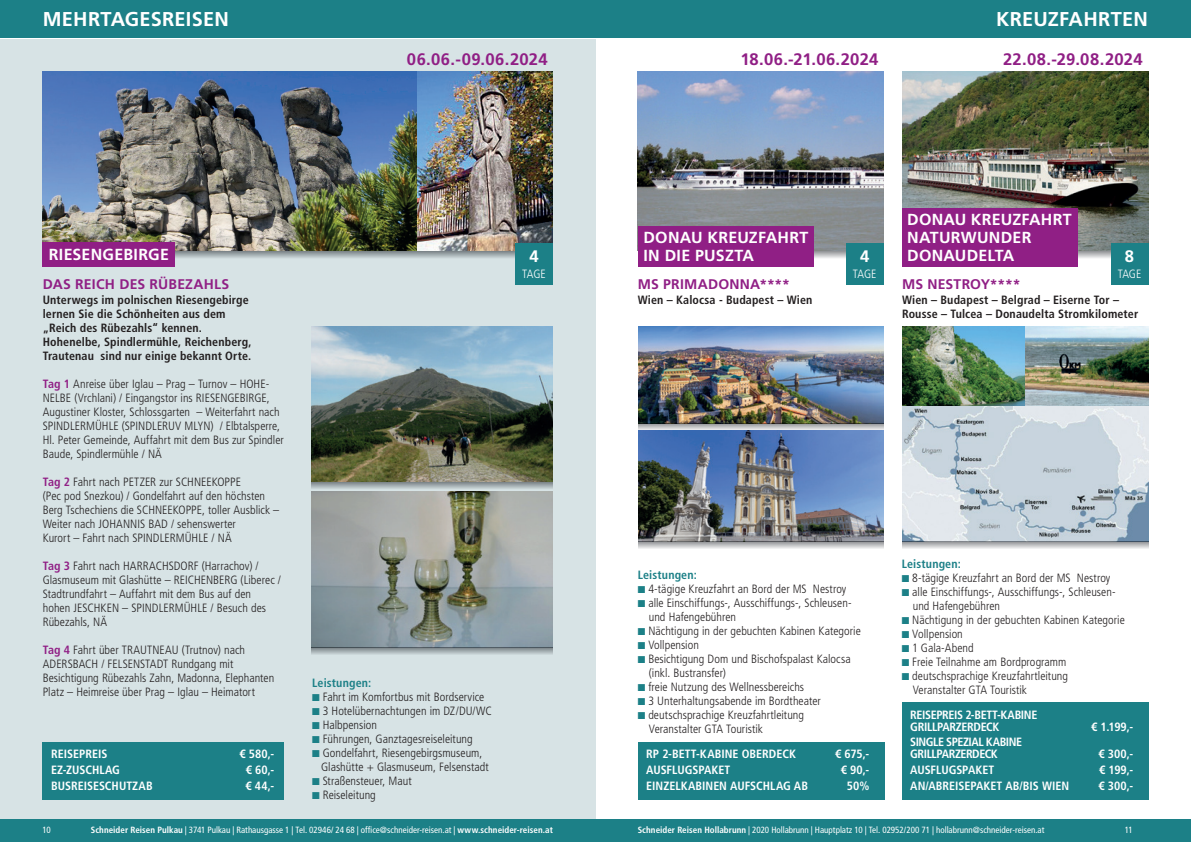
<style>
.page{position:relative;width:1191px;height:842px;background:#fff}
.page>*{position:absolute;margin:0;border:0;box-sizing:border-box;transform-origin:0 0}
.t1{font:700 20px "Frutiger LT Std";letter-spacing:.015em;color:#fff}
.t2{font:700 16.6px "Frutiger LT Std";letter-spacing:.015em;color:#901f85}
.t3{font:700 16.6px "Frutiger LT Std";color:#fff}
.t4{font:700 16px/18px "Frutiger LT Std";letter-spacing:.015em;color:#fff}
.t5{font:700 14px "Frutiger LT Std";letter-spacing:.015em;color:#901f85}
.t6{font:300 condensed 12px/14px "Frutiger LT Std";color:#231f20}
.t7{font:700 condensed 12px/14px "Frutiger LT Std";letter-spacing:.01em;color:#231f20}
.t8{font:700 condensed 12px "Frutiger LT Std";letter-spacing:-.005em;color:#fff}
.t9{font:700 condensed 12px/12px "Frutiger LT Std";letter-spacing:-.03em;color:#fff}
.t10{font:700 condensed 12px/12px "Frutiger LT Std";letter-spacing:-.04em;color:#fff}
.t11{font:700 condensed 12px "Frutiger LT Std";letter-spacing:.01em;color:#1c8087}
.t12{font:300 condensed 12px "Frutiger LT Std";letter-spacing:-.015em;color:#fff}
.t13{font:condensed 9px "Frutiger LT Std";color:#fff}
.s1{font-weight:700;color:#901f85}
.s2{color:#1c8087}
.s3{font-weight:700}
</style>
<div class="page">
<div style="left:595px;top:819px;width:596px;height:23px;background:#1c8087"></div>
<div style="left:595px;top:0;width:596px;height:38px;background:#1c8087"></div>
<svg style="left:813px;top:251px;width:33px;height:7px"></svg>
<svg style="left:1077px;top:251px;width:33px;height:7px"></svg>
<div style="left:0;top:819px;width:595px;height:23px;background:#1c8087"></div>
<div style="left:0;top:0;width:595px;height:38px;background:#1c8087"></div>
<div style="left:0;top:39px;width:595px;height:780px;background:#d7e3e5"></div>
<img style="left:43px;top:72px;width:374px;height:179px">
<img style="left:417px;top:72px;width:136px;height:179px">
<div style="left:43px;top:742px;width:241px;height:57px;background:#1c8087"></div>
<img style="left:312px;top:326px;width:241px;height:156px">
<svg style="left:312px;top:482px;width:241px;height:7px;background:#a2acaf"></svg>
<div style="left:638px;top:742px;width:246px;height:57px;background:#1c8087"></div>
<img style="left:638px;top:72px;width:245px;height:179px">
<div style="left:638px;top:226px;width:175px;height:41px;background:#901f85"></div>
<img style="left:638px;top:326px;width:246px;height:97px">
<svg style="left:638px;top:423px;width:246px;height:7px;background:#adafaf"></svg>
<img style="left:638px;top:430px;width:246px;height:111px">
<svg style="left:638px;top:541px;width:246px;height:8px;background:#b7b8ba"></svg>
<div style="left:846px;top:243px;width:37px;height:42px;background:#1c8087"></div>
<img style="left:902px;top:72px;width:246px;height:179px">
<div style="left:902px;top:208px;width:175px;height:59px;background:#901f85"></div>
<div style="left:901px;top:702px;width:247px;height:97px;background:#1c8087"></div>
<div style="left:1110px;top:243px;width:38px;height:42px;background:#1c8087"></div>
<img style="left:902px;top:405px;width:246px;height:136px">
<svg style="left:902px;top:541px;width:246px;height:8px;background:#babcbf"></svg>
<img style="left:902px;top:326px;width:123px;height:79px">
<img style="left:1025px;top:326px;width:123px;height:79px">
<img style="left:312px;top:492px;width:241px;height:155px">
<svg style="left:312px;top:647px;width:241px;height:8px;background:#9ba6aa"></svg>
<svg style="left:175px;top:251px;width:340px;height:7px;background:#a0aaad"></svg>
<div style="left:515px;top:243px;width:38px;height:42px;background:#1c8087"></div>
<div style="left:43px;top:242px;width:132px;height:25px;background:#901f85"></div>
<h1 class="t1" style="left:43px;top:7px;width:188px">MEHRTAGESREISEN</h1>
<h1 class="t1" style="left:996px;top:7px;width:153px">KREUZFAHRTEN</h1>
<h2 class="t2" style="left:407px;top:50px;width:142px">06.06.-09.06.2024</h2>
<h2 class="t2" style="left:740px;top:50px;width:139px">18.06.-21.06.2024</h2>
<h2 class="t2" style="left:1003px;top:50px;width:141px">22.08.-29.08.2024</h2>
<h3 class="t4" style="left:49px;top:245px;width:122px">RIESENGEBIRGE</h3>
<h2 class="t3" style="left:529px;top:247px;width:11px">4</h2>
<h3 class="t4" style="left:643px;top:228px;width:166px">DONAU KREUZFAHRT<br>IN DIE PUSZTA</h3>
<h2 class="t3" style="left:860px;top:247px;width:11px">4</h2>
<h3 class="t4" style="left:907px;top:210px;width:166px">DONAU KREUZFAHRT<br>NATURWUNDER<br>DONAUDELTA</h3>
<h2 class="t3" style="left:1125px;top:247px;width:11px">8</h2>
<p class="t5" style="left:43px;top:275px;width:188px">DAS REICH DES RÜBEZAHLS</p>
<p class="t7" style="left:43px;top:293px;width:210px">Unterwegs im polnischen Riesengebirge lernen Sie die Schönheiten aus dem „Reich des Rübezahls“ kennen.<br>Hohenelbe, Spindlermühle, Reichenberg, Trautenau sind nur einige bekannt Orte.</p>
<p class="t6" style="left:43px;top:377px;width:242px"><span class="s1">Tag 1</span> Anreise über Iglau – Prag – Turnov – HOHE-NELBE (Vrchlani) / Eingangstor ins RIESENGEBIRGE, Augustiner Kloster, Schlossgarten – Weiterfahrt nach SPINDLERMÜHLE (SPINDLERUV MLYN) / Elbtalsperre, Hl. Peter Gemeinde, Auffahrt mit dem Bus zur Spindler Baude, Spindlermühle / NÄ</p>
<p class="t6" style="left:43px;top:475px;width:238px"><span class="s1">Tag 2</span> Fahrt nach PETZER zur SCHNEEKOPPE<br>(Pec pod Snezkou) / Gondelfahrt auf den höchsten Berg Tschechiens die SCHNEEKOPPE, toller Ausblick – Weiter nach JOHANNIS BAD / sehenswerter<br>Kurort – Fahrt nach SPINDLERMÜHLE / NÄ</p>
<p class="t6" style="left:43px;top:559px;width:240px"><span class="s1">Tag 3</span> Fahrt nach HARRACHSDORF (Harrachov) / Glasmuseum mit Glashütte – REICHENBERG (Liberec / Stadtrundfahrt – Auffahrt mit dem Bus auf den hohen JESCHKEN – SPINDLERMÜHLE / Besuch des Rübezahls, NÄ</p>
<p class="t6" style="left:43px;top:643px;width:233px"><span class="s1">Tag 4</span> Fahrt über TRAUTNEAU (Trutnov) nach ADERSBACH / FELSENSTADT Rundgang mit Besichtigung Rübezahls Zahn, Madonna, Elephanten Platz – Heimreise über Prag – Iglau – Heimatort</p>
<p class="t8" style="left:51px;top:747px;width:58px">REISEPREIS</p>
<p class="t8" style="left:240px;top:747px;width:36px">€ 580,-</p>
<p class="t8" style="left:51px;top:763px;width:70px">EZ-ZUSCHLAG</p>
<p class="t8" style="left:246px;top:763px;width:30px">€ 60,-</p>
<p class="t8" style="left:51px;top:779px;width:103px">BUSREISESCHUTZAB</p>
<p class="t8" style="left:245px;top:779px;width:30px">€ 44,-</p>
<p class="t11" style="left:312px;top:676px;width:61px">Leistungen:</p>
<p class="t6" style="left:312px;top:690px;width:174px"><span class="s2">■</span> Fahrt im Komfortbus mit Bordservice</p>
<p class="t6" style="left:312px;top:704px;width:181px"><span class="s2">■</span> 3 Hotelübernachtungen im DZ/DU/WC</p>
<p class="t6" style="left:312px;top:718px;width:66px"><span class="s2">■</span> Halbpension</p>
<p class="t6" style="left:312px;top:732px;width:162px"><span class="s2">■</span> Führungen, Ganztagesreiseleitung</p>
<p class="t6" style="left:321px;top:746px;width:169px;text-indent:-9px"><span class="s2">■</span> Gondelfahrt, Riesengebirgsmuseum,<br>Glashütte + Glasmuseum, Felsenstadt</p>
<p class="t6" style="left:312px;top:774px;width:101px"><span class="s2">■</span> Straßensteuer, Maut</p>
<p class="t6" style="left:312px;top:788px;width:65px"><span class="s2">■</span> Reiseleitung</p>
<p class="t12" style="left:522px;top:267px;width:25px">TAGE</p>
<p class="t5" style="left:638px;top:275px;width:154px">MS PRIMADONNA****</p>
<p class="t7" style="left:638px;top:293px;width:176px">Wien – Kalocsa - Budapest – Wien</p>
<p class="t12" style="left:853px;top:267px;width:25px">TAGE</p>
<p class="t12" style="left:1117px;top:267px;width:25px">TAGE</p>
<p class="t5" style="left:902px;top:275px;width:120px">MS NESTROY****</p>
<p class="t7" style="left:902px;top:293px;width:238px">Wien – Budapest – Belgrad – Eiserne Tor –<br>Rousse – Tulcea – Donaudelta Stromkilometer</p>
<p class="t11" style="left:638px;top:568px;width:61px">Leistungen:</p>
<p class="t6" style="left:638px;top:582px;width:210px"><span class="s2">■</span> 4-tägige Kreuzfahrt an Bord der MS Nestroy</p>
<p class="t6" style="left:649px;top:596px;width:204px;text-indent:-11px"><span class="s2">■</span> alle Einschiffungs-, Ausschiffungs-, Schleusen&shy;und Hafengebühren</p>
<p class="t6" style="left:638px;top:624px;width:224px"><span class="s2">■</span> Nächtigung in der gebuchten Kabinen Kategorie</p>
<p class="t6" style="left:638px;top:638px;width:63px"><span class="s2">■</span> Vollpension</p>
<p class="t6" style="left:649px;top:652px;width:203px;text-indent:-11px"><span class="s2">■</span> Besichtigung Dom und Bischofspalast Kalocsa (inkl. Bustransfer)</p>
<p class="t6" style="left:638px;top:680px;width:168px"><span class="s2">■</span> freie Nutzung des Wellnessbereichs</p>
<p class="t6" style="left:638px;top:694px;width:185px"><span class="s2">■</span> 3 Unterhaltungsabende im Bordtheater</p>
<p class="t6" style="left:649px;top:708px;width:157px;text-indent:-11px"><span class="s2">■</span> deutschsprachige Kreuzfahrtleitung<br>Veranstalter GTA Touristik</p>
<p class="t8" style="left:646px;top:747px;width:151px">RP 2-BETT-KABINE OBERDECK</p>
<p class="t8" style="left:835px;top:747px;width:36px">€ 675,-</p>
<p class="t8" style="left:646px;top:763px;width:85px">AUSFLUGSPAKET</p>
<p class="t8" style="left:840px;top:763px;width:30px">€ 90,-</p>
<p class="t8" style="left:646px;top:779px;width:163px">EINZELKABINEN AUFSCHLAG AB</p>
<p class="t8" style="left:847px;top:779px;width:24px">50%</p>
<p class="t11" style="left:901px;top:556px;width:61px">Leistungen:</p>
<p class="t6" style="left:901px;top:571px;width:210px"><span class="s2">■</span> 8-tägige Kreuzfahrt an Bord der MS Nestroy</p>
<p class="t6" style="left:912px;top:585px;width:204px;text-indent:-11px"><span class="s2">■</span> alle Einschiffungs-, Ausschiffungs-, Schleusen&shy;und Hafengebühren</p>
<p class="t6" style="left:901px;top:613px;width:224px"><span class="s2">■</span> Nächtigung in der gebuchten Kabinen Kategorie</p>
<p class="t6" style="left:901px;top:627px;width:63px"><span class="s2">■</span> Vollpension</p>
<p class="t6" style="left:901px;top:641px;width:73px"><span class="s2">■</span> 1 Gala-Abend</p>
<p class="t6" style="left:901px;top:655px;width:166px"><span class="s2">■</span> Freie Teilnahme am Bordprogramm</p>
<p class="t6" style="left:912px;top:669px;width:157px;text-indent:-11px"><span class="s2">■</span> deutschsprachige Kreuzfahrtleitung<br>Veranstalter GTA Touristik</p>
<p class="t9" style="left:910px;top:708px;width:129px">REISEPREIS 2-BETT-KABINE<br>GRILLPARZERDECK</p>
<p class="t10" style="left:910px;top:736px;width:113px">SINGLE SPEZIAL KABINE<br>GRILLPARZERDECK</p>
<p class="t8" style="left:1091px;top:719px;width:44px">€ 1.199,-</p>
<p class="t8" style="left:1098px;top:747px;width:36px">€ 300,-</p>
<p class="t8" style="left:910px;top:763px;width:85px">AUSFLUGSPAKET</p>
<p class="t8" style="left:1099px;top:763px;width:36px">€ 199,-</p>
<p class="t8" style="left:910px;top:779px;width:160px">AN/ABREISEPAKET AB/BIS WIEN</p>
<p class="t8" style="left:1098px;top:779px;width:36px">€ 300,-</p>
<p class="t13" style="left:43px;top:825px;width:10px">10</p>
<p class="t13" style="left:91px;top:825px;width:463px"><span class="s3">Schneider Reisen Pulkau</span> | 3741 Pulkau | Rathausgasse 1 | Tel. 02946/ 24 68 | office@schneider-reisen.at | <span class="s3">www.schneider-reisen.at</span></p>
<p class="t13" style="left:638px;top:825px;width:408px"><span class="s3">Schneider Reisen Hollabrunn</span> | 2020 Hollabrunn | Hauptplatz 10 | Tel. 02952/200 71 | hollabrunn@schneider-reisen.at</p>
<p class="t13" style="left:1124px;top:825px;width:9px">11</p>
</div>
